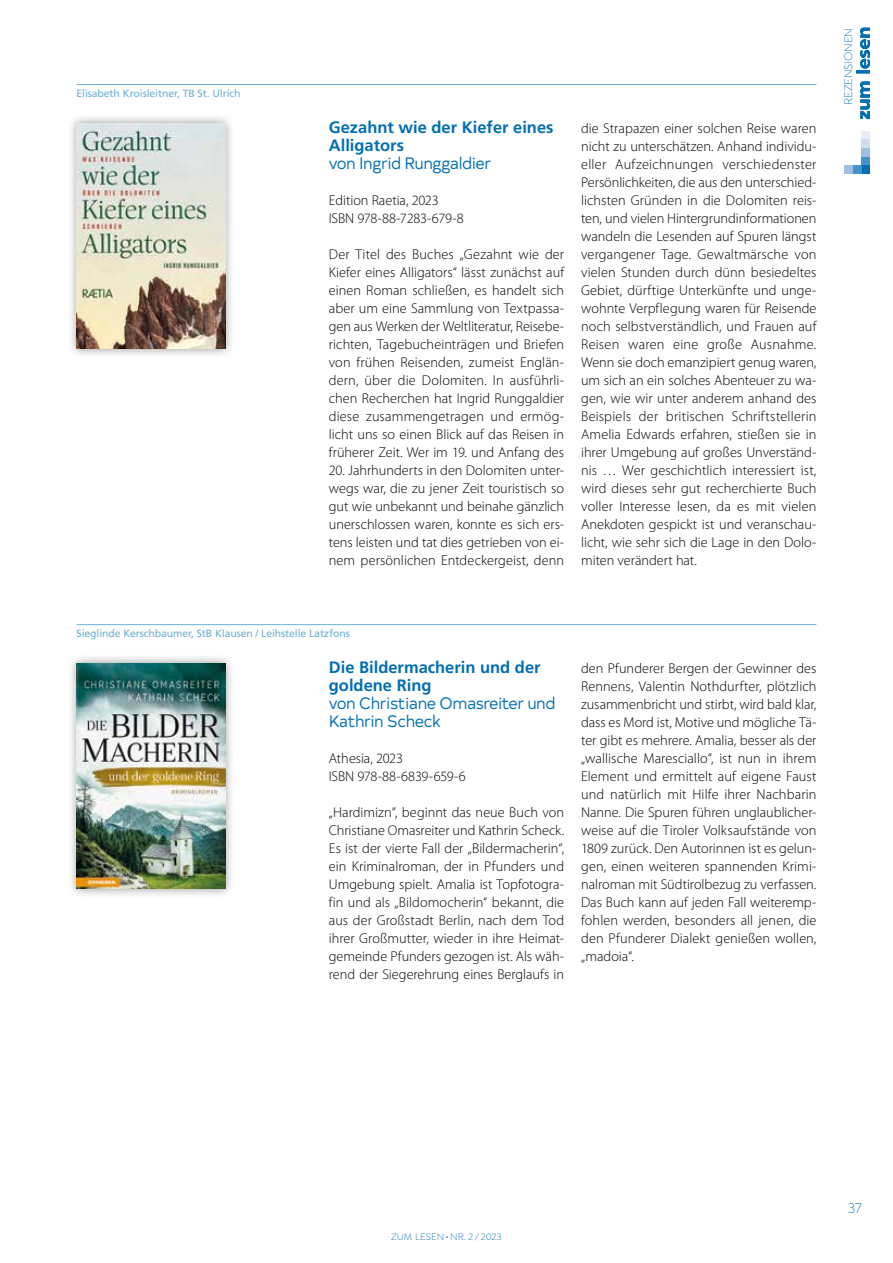
<style>
.page{position:relative;width:893px;height:1263px;background:#fff}
.page>*{position:absolute;margin:0;border:0;box-sizing:border-box;transform-origin:0 0}
.t1{font:700 16.5px/18px "Frutiger";color:#006eb2}
.t2{font:16.5px/18px "Typold Book 500";letter-spacing:-.03em;color:#006eb2;scale:.96 1}
.t3{font:300 15px "Isidora";color:#006eb2}
.t4{font:300 14.25px/18px "Myriad Pro";color:#000;text-align:justify}
.t5{font:300 11.7px "Isidora";color:#006eb2}
.t6{font:10.5px "Frutiger";letter-spacing:-.01em;color:#6db1d4}
.t7{font:300 10.05px "Isidora";color:#006eb2}
</style>
<div class="page">
<hr style="left:77px;top:84px;width:739px;height:1px;background:#6db1d4">
<div style="left:67px;top:114px;width:168px;height:244px;background:#000;opacity:.4"></div>
<img style="left:77px;top:123px;width:148px;height:226px">
<hr style="left:77px;top:624px;width:739px;height:1px;background:#6db1d4">
<div style="left:67px;top:654px;width:168px;height:244px;background:#000;opacity:.4"></div>
<img style="left:77px;top:663px;width:148px;height:226px">
<div style="left:861px;top:131px;width:9px;height:9px;background:#e8eef9"></div>
<div style="left:861px;top:165px;width:9px;height:9px;background:#006eb2"></div>
<div style="left:861px;top:157px;width:9px;height:8px;background:#4593cb"></div>
<div style="left:853px;top:165px;width:8px;height:9px;background:#4593cb"></div>
<div style="left:861px;top:148px;width:9px;height:9px;background:#9fbee1"></div>
<div style="left:844px;top:165px;width:9px;height:9px;background:#9fbee1"></div>
<div style="left:861px;top:140px;width:9px;height:8px;background:#d0def1"></div>
<svg style="left:856px;top:28px;width:14px;height:91px"></svg>
<p class="t6" style="left:77px;top:87px;width:165px">Elisabeth Kroisleitner, TB St. Ulrich</p>
<p class="t1" style="left:329px;top:118px;width:226px">Gezahnt wie der Kiefer eines<br>Alligators</p>
<p class="t2" style="left:329px;top:153px;width:171px">von Ingrid Runggaldier</p>
<p class="t4" style="left:329px;top:191px;width:137px">Edition Raetia, 2023<br>ISBN 978-88-7283-679-8</p>
<p class="t4" style="left:329px;top:245px;width:237px">Der Titel des Buches „Gezahnt wie der Kiefer eines Alligators“ lässt zunächst auf einen Roman schließen, es handelt sich aber um eine Sammlung von Textpassa&shy;gen aus Werken der Weltliteratur, Reisebe&shy;richten, Tagebucheinträgen und Briefen von frühen Reisenden, zumeist Englän&shy;dern, über die Dolomiten. In ausführli&shy;chen Recherchen hat Ingrid Runggaldier diese zusammengetragen und ermög&shy;licht uns so einen Blick auf das Reisen in früherer Zeit. Wer im 19. und Anfang des</p>
<p class="t4" style="left:329px;top:461px;width:237px">20. Jahrhunderts in den Dolomiten unter&shy;wegs war, die zu jener Zeit touristisch so gut wie unbekannt und beinahe gänzlich unerschlossen waren, konnte es sich ers&shy;tens leisten und tat dies getrieben von ei&shy;nem persönlichen Entdeckergeist, denn</p>
<p class="t4" style="left:581px;top:119px;width:237px">die Strapazen einer solchen Reise waren nicht zu unterschätzen. Anhand individu&shy;eller Aufzeichnungen verschiedenster Persönlichkeiten, die aus den unterschied&shy;lichsten Gründen in die Dolomiten reis&shy;ten, und vielen Hintergrundinformationen wandeln die Lesenden auf Spuren längst vergangener Tage. Gewaltmärsche von vielen Stunden durch dünn besiedeltes Gebiet, dürftige Unterkünfte und unge&shy;wohnte Verpflegung waren für Reisende noch selbstverständlich, und Frauen auf Reisen waren eine große Ausnahme.<br>Wenn sie doch emanzipiert genug waren, um sich an ein solches Abenteuer zu wa&shy;gen, wie wir unter anderem anhand des Beispiels der britischen Schriftstellerin Amelia Edwards erfahren, stießen sie in ihrer Umgebung auf großes Unverständ&shy;nis … Wer geschichtlich interessiert ist, wird dieses sehr gut recherchierte Buch voller Interesse lesen, da es mit vielen Anekdoten gespickt ist und veranschau&shy;licht, wie sehr sich die Lage in den Dolo&shy;miten verändert hat.</p>
<p class="t6" style="left:77px;top:627px;width:275px">Sieglinde Kerschbaumer, StB Klausen / Leihstelle Latzfons</p>
<p class="t1" style="left:329px;top:658px;width:213px">Die Bildermacherin und der goldene Ring</p>
<p class="t2" style="left:329px;top:693px;width:238px">von Christiane Omasreiter und<br>Kathrin Scheck</p>
<p class="t4" style="left:329px;top:749px;width:139px">Athesia, 2023<br>ISBN 978-88-6839-659-6</p>
<p class="t4" style="left:329px;top:803px;width:237px">„Hardimizn“, beginnt das neue Buch von Christiane Omasreiter und Kathrin Scheck.<br>Es ist der vierte Fall der „Bildermacherin“, ein Kriminalroman, der in Pfunders und Umgebung spielt. Amalia ist Topfotogra&shy;fin und als „Bildomocherin“ bekannt, die aus der Großstadt Berlin, nach dem Tod ihrer Großmutter, wieder in ihre Heimat&shy;gemeinde Pfunders gezogen ist. Als wäh&shy;rend der Siegerehrung eines Berglaufs in</p>
<p class="t4" style="left:581px;top:659px;width:237px">den Pfunderer Bergen der Gewinner des Rennens, Valentin Nothdurfter, plötzlich zusammenbricht und stirbt, wird bald klar, dass es Mord ist, Motive und mögliche Tä&shy;ter gibt es mehrere. Amalia, besser als der „wallische Maresciallo“, ist nun in ihrem Element und ermittelt auf eigene Faust und natürlich mit Hilfe ihrer Nachbarin Nanne. Die Spuren führen unglaublicher&shy;weise auf die Tiroler Volksaufstände von 1809 zurück. Den Autorinnen ist es gelun&shy;gen, einen weiteren spannenden Krimi&shy;nalroman mit Südtirolbezug zu verfassen.<br>Das Buch kann auf jeden Fall weiteremp&shy;fohlen werden, besonders all jenen, die den Pfunderer Dialekt genießen wollen, „madoia“.</p>
<p class="t5" style="left:842px;top:105px;width:78px;rotate:-90deg">REZENSIONEN</p>
<p class="t7" style="left:391px;top:1232px;width:112px">ZUM LESEN•NR. 2 / 2023</p>
<p class="t3" style="left:848px;top:1200px;width:16px">37</p>
</div>
